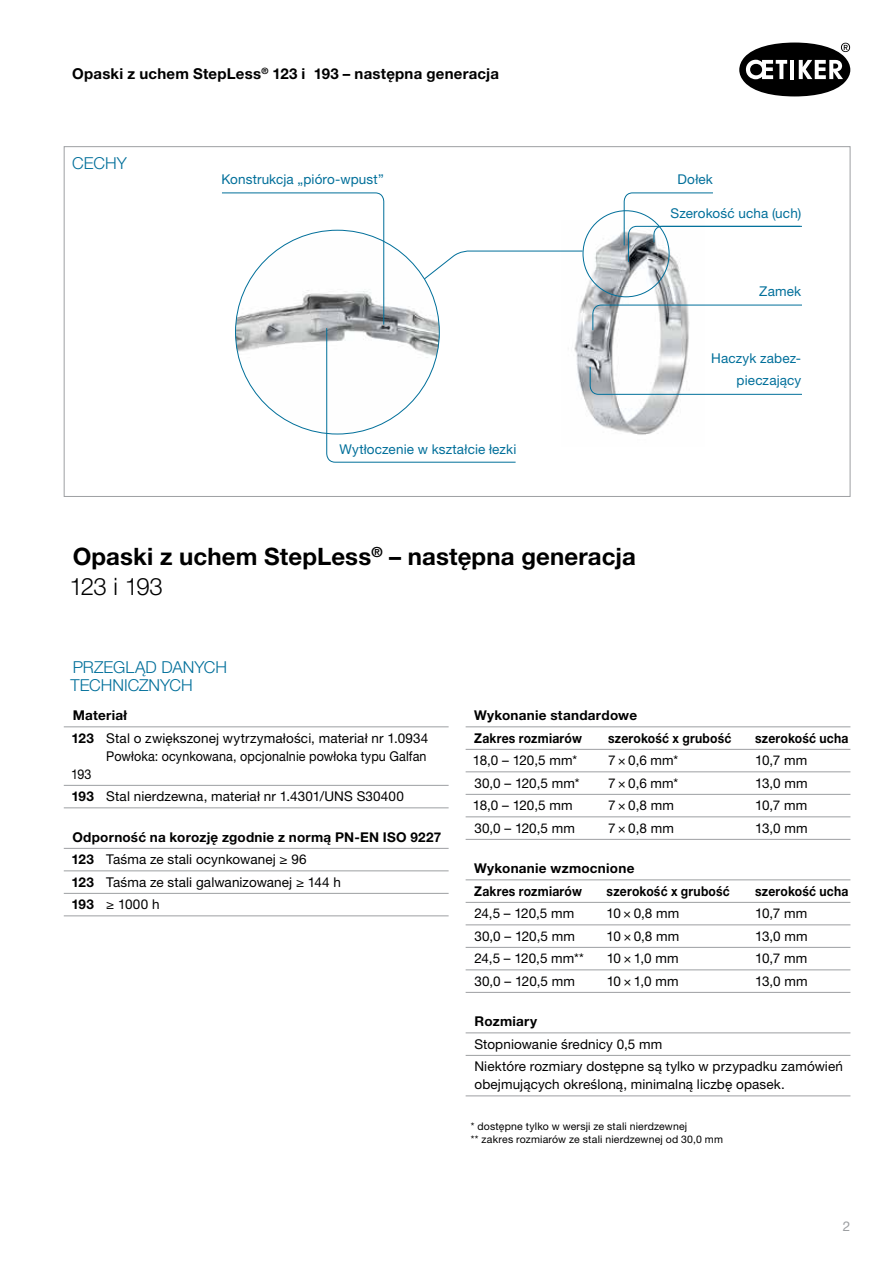
<style>
.page{position:relative;width:893px;height:1263px;background:#fff}
.page>*{position:absolute;margin:0;border:0;box-sizing:border-box;transform-origin:0 0}
.t1{font:700 24px/30px "Helvetica Neue LTW1 G";letter-spacing:.005em;color:#000}
.t2{font:300 16.5px/18px "Helvetica Neue LTW1 G";color:#006f9a}
.t3{font:700 15px "Helvetica Neue LTW1 G";letter-spacing:.015em;color:#000}
.t4{font:13.5px/22.5px "Helvetica Neue LTW1 G";letter-spacing:.01em;color:#000}
.t5{font:13.5px/22.5px "Helvetica Neue LTW1 G";letter-spacing:.01em;color:#006f9a;text-align:right}
.t6{font:13.5px/22.5px "Helvetica Neue LTW1 G";letter-spacing:.01em;color:#000;scale:.93 1}
.t7{font:700 13.5px/22.5px "Helvetica Neue LTW1 G";letter-spacing:.02em;color:#000}
.t8{font:700 13.5px "Helvetica Neue LTW1 G";letter-spacing:.02em;color:#000;scale:.9 1}
.t9{font:13.5px "Helvetica Neue LTW1 G";color:#9d9fa2}
.t10{font:10.5px/13.5px "Helvetica Neue LTW1 G";letter-spacing:.015em;color:#000}
.s1{font-weight:300}
.s2{font-weight:700}
</style>
<div class="page">
<svg style="left:739px;top:43px;width:111px;height:53px"></svg>
<img style="left:583px;top:220px;width:106px;height:215px">
<svg style="left:222px;top:192px;width:361px;height:271px"></svg>
<svg style="left:589px;top:366px;width:213px;height:29px"></svg>
<svg style="left:592px;top:304px;width:210px;height:27px"></svg>
<svg style="left:623px;top:192px;width:179px;height:71px"></svg>
<hr style="left:64px;top:726px;width:385px;height:1px;background:#9d9fa2">
<hr style="left:64px;top:785px;width:385px;height:1px;background:#9d9fa2">
<hr style="left:64px;top:807px;width:385px;height:1px;background:#9d9fa2">
<hr style="left:64px;top:848px;width:385px;height:1px;background:#9d9fa2">
<hr style="left:64px;top:870px;width:385px;height:1px;background:#9d9fa2">
<hr style="left:64px;top:893px;width:385px;height:1px;background:#9d9fa2">
<hr style="left:64px;top:915px;width:385px;height:1px;background:#9d9fa2">
<hr style="left:466px;top:726px;width:384px;height:1px;background:#9d9fa2">
<hr style="left:466px;top:749px;width:384px;height:1px;background:#9d9fa2">
<hr style="left:466px;top:771px;width:384px;height:1px;background:#9d9fa2">
<hr style="left:466px;top:794px;width:384px;height:1px;background:#9d9fa2">
<hr style="left:466px;top:816px;width:384px;height:1px;background:#9d9fa2">
<hr style="left:466px;top:839px;width:384px;height:1px;background:#9d9fa2">
<hr style="left:466px;top:879px;width:384px;height:1px;background:#9d9fa2">
<hr style="left:466px;top:902px;width:384px;height:1px;background:#9d9fa2">
<hr style="left:466px;top:924px;width:384px;height:1px;background:#9d9fa2">
<hr style="left:466px;top:947px;width:384px;height:1px;background:#9d9fa2">
<hr style="left:466px;top:969px;width:384px;height:1px;background:#9d9fa2">
<hr style="left:466px;top:992px;width:384px;height:1px;background:#9d9fa2">
<hr style="left:466px;top:1032px;width:384px;height:1px;background:#9d9fa2">
<hr style="left:466px;top:1055px;width:384px;height:1px;background:#9d9fa2">
<hr style="left:466px;top:1095px;width:384px;height:1px;background:#9d9fa2">
<p class="t3" style="left:72px;top:64px;width:428px">Opaski z uchem StepLess<sup>®</sup> 123 i 193 – następna generacja</p>
<p class="t2" style="left:72px;top:154px;width:56px">CECHY</p>
<p class="t5" style="left:221px;top:168px;width:164px">Konstrukcja „pióro-wpust”</p>
<p class="t5" style="left:678px;top:168px;width:37px">Dołek</p>
<p class="t5" style="left:671px;top:202px;width:132px">Szerokość ucha (uch)</p>
<p class="t5" style="left:759px;top:280px;width:43px">Zamek</p>
<p class="t5" style="left:340px;top:437px;width:178px">Wytłoczenie w kształcie łezki</p>
<p class="t5" style="left:711px;top:347px;width:92px">Haczyk zabez&shy;pieczający</p>
<h1 class="t1" style="left:69px;top:541px;width:568px">Opaski z uchem StepLess<sup>®</sup> – następna generacja<br><span class="s1">123 i 193</span></h1>
<p class="t2" style="left:70px;top:658px;width:158px">PRZEGLĄD DANYCH<br>TECHNICZNYCH</p>
<p class="t4" style="left:71px;top:704px;width:358px"><span class="s2">Materiał<br>123</span> Stal o zwiększonej wytrzymałości, materiał nr 1.0934</p>
<p class="t6" style="left:106px;top:744px;width:346px">Powłoka: ocynkowana, opcjonalnie powłoka typu Galfan</p>
<p class="t6" style="left:71px;top:762px;width:359px">193<br><span class="s2">193</span> Stal nierdzewna, materiał nr 1.4301/UNS S30400</p>
<p class="t4" style="left:71px;top:825px;width:371px"><span class="s2">Odporność na korozję zgodnie z normą PN-EN ISO 9227<br>123</span> Taśma ze stali ocynkowanej ≥ 96<br><span class="s2">123</span> Taśma ze stali galwanizowanej ≥ 144 h<br><span class="s2">193</span> ≥ 1000 h</p>
<p class="t7" style="left:474px;top:704px;width:164px">Wykonanie standardowe<br>Zakres rozmiarów</p>
<p class="t8" style="left:608px;top:729px;width:138px">szerokość x grubość</p>
<p class="t8" style="left:755px;top:729px;width:105px">szerokość ucha</p>
<p class="t4" style="left:473px;top:749px;width:106px">18,0 – 120,5 mm*</p>
<p class="t4" style="left:608px;top:749px;width:72px">7 × 0,6 mm*</p>
<p class="t4" style="left:755px;top:749px;width:54px">10,7 mm</p>
<p class="t4" style="left:474px;top:771px;width:106px">30,0 – 120,5 mm*</p>
<p class="t4" style="left:608px;top:771px;width:72px">7 × 0,6 mm*</p>
<p class="t4" style="left:755px;top:771px;width:54px">13,0 mm</p>
<p class="t4" style="left:473px;top:794px;width:101px">18,0 – 120,5 mm</p>
<p class="t4" style="left:608px;top:794px;width:67px">7 × 0,8 mm</p>
<p class="t4" style="left:755px;top:794px;width:54px">10,7 mm</p>
<p class="t4" style="left:474px;top:816px;width:102px">30,0 – 120,5 mm</p>
<p class="t4" style="left:608px;top:816px;width:67px">7 × 0,8 mm</p>
<p class="t4" style="left:755px;top:816px;width:54px">13,0 mm</p>
<p class="t7" style="left:474px;top:857px;width:162px">Wykonanie wzmocnione<br>Zakres rozmiarów</p>
<p class="t8" style="left:607px;top:882px;width:138px">szerokość x grubość</p>
<p class="t8" style="left:755px;top:882px;width:105px">szerokość ucha</p>
<p class="t4" style="left:474px;top:902px;width:101px">24,5 – 120,5 mm</p>
<p class="t4" style="left:607px;top:902px;width:74px">10 × 0,8 mm</p>
<p class="t4" style="left:755px;top:902px;width:54px">10,7 mm</p>
<p class="t4" style="left:474px;top:924px;width:102px">30,0 – 120,5 mm</p>
<p class="t4" style="left:607px;top:924px;width:74px">10 × 0,8 mm</p>
<p class="t4" style="left:755px;top:924px;width:54px">13,0 mm</p>
<p class="t4" style="left:474px;top:947px;width:111px">24,5 – 120,5 mm**</p>
<p class="t4" style="left:607px;top:947px;width:73px">10 × 1,0 mm</p>
<p class="t4" style="left:755px;top:947px;width:54px">10,7 mm</p>
<p class="t4" style="left:475px;top:969px;width:102px">30,0 – 120,5 mm</p>
<p class="t4" style="left:607px;top:969px;width:73px">10 × 1,0 mm</p>
<p class="t4" style="left:755px;top:969px;width:54px">13,0 mm</p>
<p class="t7" style="left:475px;top:1010px;width:64px">Rozmiary</p>
<p class="t4" style="left:474px;top:1032px;width:370px">Stopniowanie średnicy 0,5 mm<br>Niektóre rozmiary dostępne są tylko w przypadku zamówień</p>
<p class="t4" style="left:475px;top:1073px;width:312px">obejmujących określoną, minimalną liczbę opasek.</p>
<p class="t10" style="left:471px;top:1119px;width:254px">* dostępne tylko w wersji ze stali nierdzewnej<br>** zakres rozmiarów ze stali nierdzewnej od 30,0 mm</p>
<p class="t9" style="left:843px;top:1217px;width:9px">2</p>
</div>
